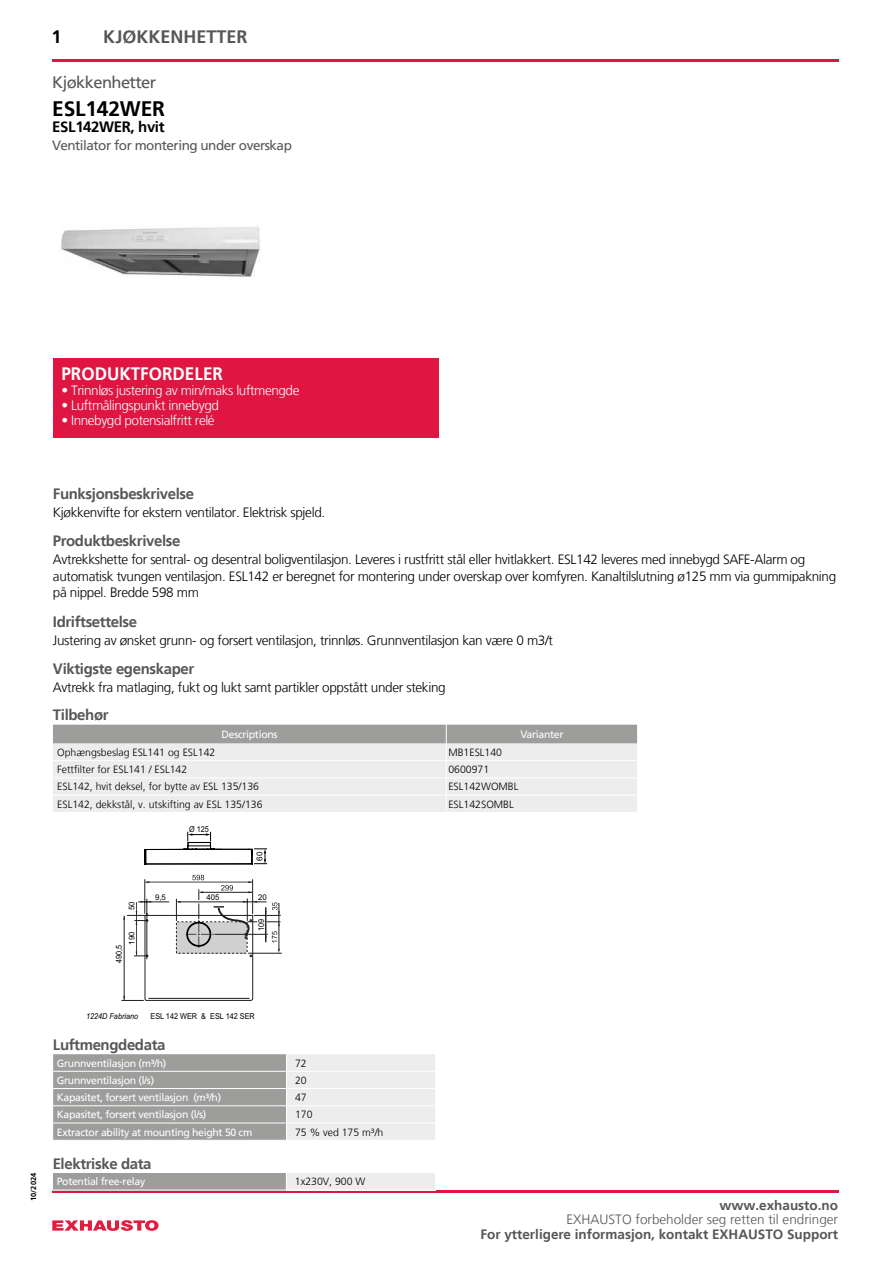
<style>
.page{position:relative;width:893px;height:1263px;background:#fff}
.page>*{position:absolute;margin:0;border:0;box-sizing:border-box;transform-origin:0 0}
.t1{font:700 21px "Frutiger LT";letter-spacing:-.01em;color:#000}
.t2{font:700 18px "Frutiger LT";color:#fff;scale:.95 1}
.t3{font:700 18px "Frutiger LT";color:#575756}
.t4{font:700 18px "Frutiger LT";color:#000}
.t5{font:16.5px "Frutiger LT";letter-spacing:-.035em;color:#575756}
.t6{font:700 15px "Frutiger LT";letter-spacing:-.025em;color:#575756}
.t7{font:700 15px "Frutiger LT";letter-spacing:-.025em;color:#000}
.t8{font:300 13.5px/16.5px "Frutiger LT";letter-spacing:-.025em;color:#000}
.t9{font:300 13.5px "Frutiger LT";letter-spacing:-.03em;color:#fff}
.t10{font:700 13.5px "Frutiger LT";color:#575756}
.t11{font:300 13.5px "Frutiger LT";color:#575756}
.t12{font:13.5px "Frutiger LT";letter-spacing:-.035em;color:#575756}
.t13{font:300 10.5px "Frutiger LT";color:#000}
.t14{font:10.5px "Frutiger LT";letter-spacing:-.03em;color:#fff}
.t15{font:8.1px "Arial";color:#000;scale:.89 1}
.t16{font:italic 8.1px "Arial";color:#000;scale:.89 1}
.t17{font:8.1px "Arial";color:#000}
.t18{font:7.8px "Arial";color:#000}
.t19{font:700 7.5px "Frutiger LT";color:#000}
</style>
<div class="page">
<svg style="left:144px;top:832px;width:123px;height:32px"></svg>
<hr style="left:248px;top:953px;width:34px;height:1px;background:#1f1f1e">
<svg style="left:121px;top:875px;width:160px;height:126px"></svg>
<svg style="left:53px;top:725px;width:585px;height:87px;background:#dcdcdc"></svg>
<div style="left:53px;top:358px;width:386px;height:79px;background:#df1641"></div>
<svg style="left:52px;top:1220px;width:107px;height:11px"></svg>
<hr style="left:52px;top:60px;width:787px;height:2px;background:#df1641">
<img style="left:59px;top:226px;width:202px;height:51px">
<hr style="left:52px;top:1190px;width:787px;height:2px;background:#df1641">
<svg style="left:52px;top:1054px;width:383px;height:86px;background:#bfbfbf"></svg>
<div style="left:52px;top:1173px;width:234px;height:17px;background:#9d9d9c"></div>
<div style="left:286px;top:1173px;width:149px;height:17px;background:#ededed"></div>
<hr style="left:52px;top:1190px;width:234px;height:1px;background:#fff">
<svg style="left:52px;top:1173px;width:1px;height:17px"></svg>
<svg style="left:286px;top:1173px;width:1px;height:17px"></svg>
<hr style="left:286px;top:1190px;width:150px;height:1px;background:#fff">
<h2 class="t4" style="left:52px;top:27px;width:12px">1</h2>
<h2 class="t3" style="left:103px;top:27px;width:146px">KJØKKENHETTER</h2>
<p class="t5" style="left:52px;top:73px;width:106px">Kjøkkenhetter</p>
<h1 class="t1" style="left:52px;top:96px;width:114px">ESL142WER</h1>
<p class="t7" style="left:52px;top:118px;width:114px">ESL142WER, hvit</p>
<p class="t12" style="left:52px;top:138px;width:241px">Ventilator for montering under overskap</p>
<h2 class="t2" style="left:61px;top:363px;width:172px">PRODUKTFORDELER</h2>
<p class="t9" style="left:61px;top:382px;width:240px">• Trinnløs justering av min/maks luftmengde</p>
<p class="t9" style="left:61px;top:397px;width:159px">• Luftmålingspunkt innebygd</p>
<p class="t9" style="left:61px;top:412px;width:155px">• Innebygd potensialfritt relé</p>
<p class="t6" style="left:53px;top:485px;width:143px">Funksjonsbeskrivelse</p>
<p class="t6" style="left:53px;top:532px;width:129px">Produktbeskrivelse</p>
<p class="t8" style="left:53px;top:505px;width:274px">Kjøkkenvifte for ekstern ventilator. Elektrisk spjeld.</p>
<p class="t8" style="left:53px;top:552px;width:785px">Avtrekkshette for sentral- og desentral boligventilasjon. Leveres i rustfritt stål eller hvitlakkert. ESL142 leveres med innebygd SAFE-Alarm og automatisk tvungen ventilasjon. ESL142 er beregnet for montering under overskap over komfyren. Kanaltilslutning ø125 mm via gummipakning på nippel. Bredde 598 mm</p>
<p class="t8" style="left:53px;top:632px;width:502px">Justering av ønsket grunn- og forsert ventilasjon, trinnløs. Grunnventilasjon kan være 0 m3/t</p>
<p class="t6" style="left:53px;top:659px;width:143px">Viktigste egenskaper</p>
<p class="t8" style="left:53px;top:679px;width:394px">Avtrekk fra matlaging, fukt og lukt samt partikler oppstått under steking</p>
<p class="t6" style="left:53px;top:613px;width:86px">Idriftsettelse</p>
<p class="t6" style="left:53px;top:706px;width:57px">Tilbehør</p>
<p class="t14" style="left:222px;top:728px;width:58px">Descriptions</p>
<p class="t14" style="left:520px;top:728px;width:45px">Varianter</p>
<p class="t13" style="left:57px;top:746px;width:160px">Ophængsbeslag ESL141 og ESL142</p>
<p class="t13" style="left:448px;top:746px;width:55px">MB1ESL140</p>
<p class="t13" style="left:57px;top:764px;width:132px">Fettfilter for ESL141 / ESL142</p>
<p class="t13" style="left:448px;top:764px;width:42px">0600971</p>
<p class="t13" style="left:57px;top:781px;width:203px">ESL142, hvit deksel, for bytte av ESL 135/136</p>
<p class="t13" style="left:448px;top:781px;width:72px">ESL142WOMBL</p>
<p class="t13" style="left:57px;top:798px;width:207px">ESL142, dekkstål, v. utskifting av ESL 135/136</p>
<p class="t13" style="left:448px;top:798px;width:67px">ESL142SOMBL</p>
<p class="t15" style="left:189px;top:824px;width:24px">Ø 125</p>
<p class="t18" style="left:126px;top:910px;width:10px;rotate:-90deg">50</p>
<p class="t18" style="left:126px;top:944px;width:15px;rotate:-90deg">190</p>
<p class="t15" style="left:113px;top:963px;width:22px;rotate:-90deg">490,5</p>
<p class="t18" style="left:155px;top:892px;width:12px">9,5</p>
<p class="t18" style="left:207px;top:892px;width:15px">405</p>
<p class="t17" style="left:254px;top:860px;width:11px;rotate:-90deg">60</p>
<p class="t18" style="left:258px;top:892px;width:10px">20</p>
<p class="t15" style="left:256px;top:931px;width:15px;rotate:-90deg">109</p>
<p class="t19" style="left:29px;top:1201px;width:29px;rotate:-90deg">10/2024</p>
<p class="t16" style="left:86px;top:1011px;width:60px">1224D Fabriano</p>
<p class="t15" style="left:150px;top:1010px;width:119px">ESL 142 WER &amp; ESL 142 SER</p>
<p class="t6" style="left:53px;top:1036px;width:114px">Luftmengdedata</p>
<p class="t14" style="left:57px;top:1057px;width:111px">Grunnventilasjon (m³/h)</p>
<p class="t13" style="left:295px;top:1057px;width:13px">72</p>
<p class="t14" style="left:57px;top:1074px;width:99px">Grunnventilasjon (l/s)</p>
<p class="t13" style="left:295px;top:1074px;width:13px">20</p>
<p class="t14" style="left:57px;top:1091px;width:166px">Kapasitet, forsert ventilasjon (m³/h)</p>
<p class="t13" style="left:295px;top:1091px;width:13px">47</p>
<p class="t14" style="left:57px;top:1108px;width:151px">Kapasitet, forsert ventilasjon (l/s)</p>
<p class="t13" style="left:295px;top:1109px;width:19px">170</p>
<p class="t14" style="left:57px;top:1126px;width:197px">Extractor ability at mounting height 50 cm</p>
<p class="t13" style="left:295px;top:1126px;width:90px">75 % ved 175 m³/h</p>
<p class="t6" style="left:53px;top:1155px;width:100px">Elektriske data</p>
<p class="t14" style="left:57px;top:1175px;width:90px">Potential free-relay</p>
<p class="t13" style="left:295px;top:1176px;width:72px">1x230V, 900 W</p>
<p class="t10" style="left:719px;top:1198px;width:120px">www.exhausto.no</p>
<p class="t11" style="left:566px;top:1212px;width:273px">EXHAUSTO forbeholder seg retten til endringer</p>
<p class="t10" style="left:480px;top:1226px;width:359px">For ytterligere informasjon, kontakt EXHAUSTO Support</p>
</div>
